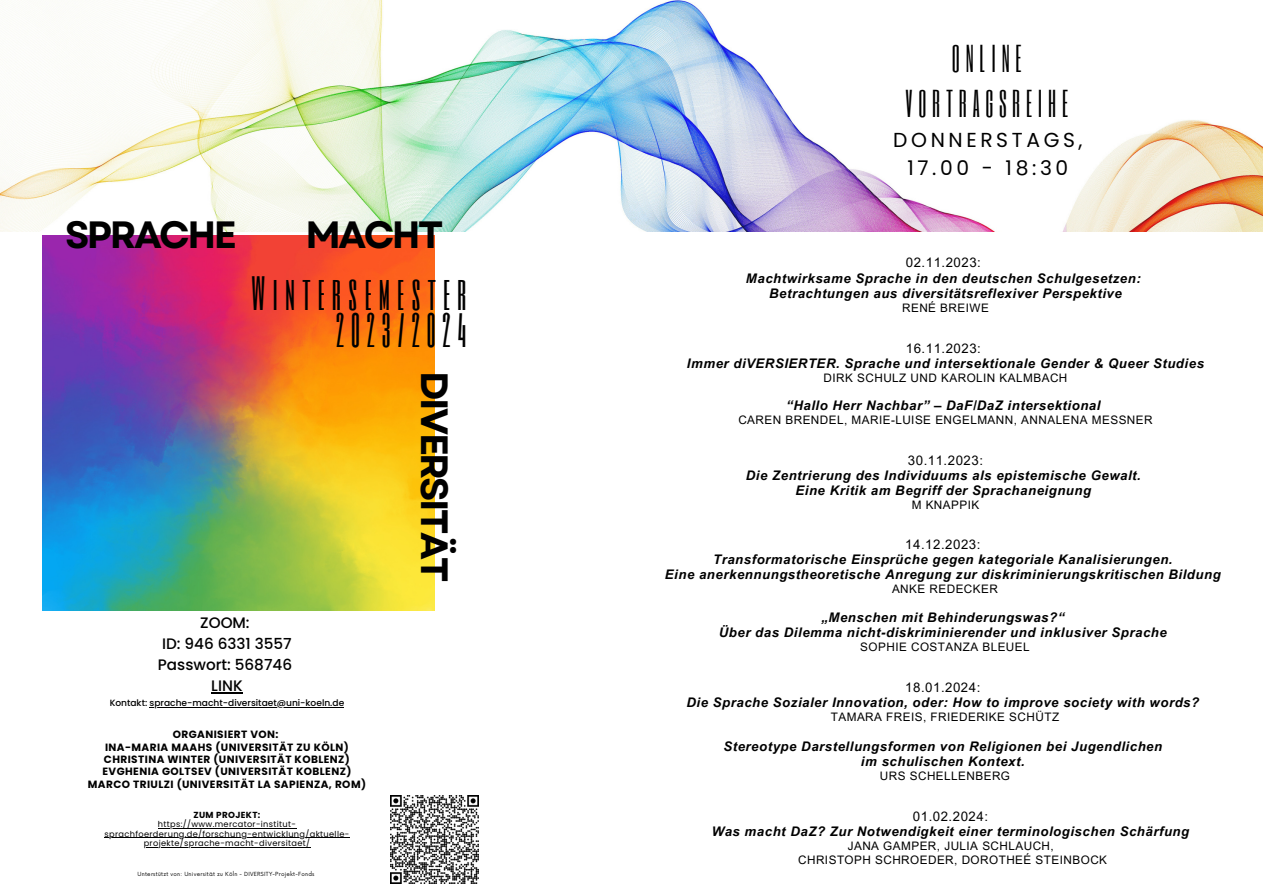
<style>
.page{position:relative;width:1263px;height:893px;background:#fff}
.page>*{position:absolute;margin:0;border:0;box-sizing:border-box;transform-origin:0 0}
.t1{font:39.97px/37.1px "Six Caps";letter-spacing:.18em;color:#000;text-align:right}
.t2{font:700 37.95px "Garet";letter-spacing:-.065em;color:#000}
.t3{font:32.25px/45px "Six Caps";letter-spacing:.18em;color:#000;text-align:center}
.t4{font:20.25px/28.1px "Poppins";letter-spacing:.18em;color:#000;text-align:center}
.t5{font:500 15.23px "Poppins";color:#000}
.t6{font:italic 700 13.2px "Arial MT Pro";letter-spacing:.04em;color:#000}
.t7{font:13.2px "Arial MT Pro";letter-spacing:.04em;color:#000}
.t8{font:11.7px "Arial MT Pro";letter-spacing:.04em;color:#000}
.t9{font:700 10.5px "Poppins";letter-spacing:.04em;color:#000}
.t10{font:500 9.07px "Poppins";color:#000}
.t11{font:700 8.77px "Poppins";letter-spacing:.04em;color:#000}
.t12{font:8.25px/9.5px "Poppins";letter-spacing:.04em;color:#000;text-align:center}
.t13{font:5.55px "Now";letter-spacing:.04em;color:#000}
</style>
<div class="page">
<img style="left:42px;top:235px;width:392px;height:375px">
<img style="left:0;top:0;width:1263px;height:232px">
<img style="left:390px;top:795px;width:88px;height:88px">
<hr style="left:211px;top:692px;width:32px;height:2px;background:#000">
<hr style="left:150px;top:707px;width:194px;height:1px;background:#000">
<hr style="left:158px;top:828px;width:138px;height:1px;background:#000">
<hr style="left:105px;top:837px;width:245px;height:1px;background:#000">
<hr style="left:144px;top:847px;width:167px;height:1px;background:#000">
<p class="t2" style="left:65px;top:207px;width:173px">SPRACHE</p>
<p class="t2" style="left:305px;top:207px;width:140px">MACHT</p>
<p class="t1" style="left:252px;top:273px;width:216px">Wintersemester<br>2023/2024</p>
<p class="t5" style="left:200px;top:612px;width:51px">ZOOM:</p>
<p class="t5" style="left:162px;top:633px;width:131px">ID: 946 6331 3557</p>
<p class="t5" style="left:158px;top:654px;width:136px">Passwort: 568746</p>
<p class="t5" style="left:211px;top:675px;width:33px">LINK</p>
<p class="t10" style="left:110px;top:697px;width:236px">Kontakt: sprache-macht-diversitaet@uni-koeln.de</p>
<p class="t9" style="left:173px;top:727px;width:107px">ORGANISIERT VON:</p>
<p class="t9" style="left:105px;top:739px;width:245px">INA-MARIA MAAHS (UNIVERSITÄT ZU KÖLN)</p>
<p class="t9" style="left:104px;top:752px;width:247px">CHRISTINA WINTER (UNIVERSITÄT KOBLENZ)</p>
<p class="t9" style="left:102px;top:764px;width:250px">EVGHENIA GOLTSEV (UNIVERSITÄT KOBLENZ)</p>
<p class="t9" style="left:88px;top:776px;width:280px">MARCO TRIULZI (UNIVERSITÄT LA SAPIENZA, ROM)</p>
<p class="t11" style="left:193px;top:808px;width:68px">ZUM PROJEKT:</p>
<p class="t12" style="left:105px;top:819px;width:246px">https://www.mercator-institut&shy;sprachfoerderung.de/forschung-entwicklung/aktuelle&shy;projekte/sprache-macht-diversitaet/</p>
<p class="t13" style="left:137px;top:871px;width:179px">Unterstützt von: Universität zu Köln - DIVERSITY-Projekt-Fonds</p>
<p class="t2" style="left:462px;top:371px;width:213px;rotate:90deg">DIVERSITÄT</p>
<p class="t3" style="left:905px;top:35px;width:164px">ONLINE<br>VORTRAGSREIHE</p>
<p class="t4" style="left:893px;top:125px;width:191px">DONNERSTAGS,<br>17.00 - 18:30</p>
<p class="t7" style="left:906px;top:258px;width:77px">02.11.2023:</p>
<p class="t6" style="left:746px;top:273px;width:396px">Machtwirksame Sprache in den deutschen Schulgesetzen:</p>
<p class="t6" style="left:769px;top:288px;width:354px">Betrachtungen aus diversitätsreflexiver Perspektive</p>
<p class="t8" style="left:902px;top:303px;width:88px">RENÉ BREIWE</p>
<p class="t7" style="left:906px;top:343px;width:77px">16.11.2023:</p>
<p class="t6" style="left:687px;top:358px;width:519px">Immer diVERSIERTER. Sprache und intersektionale Gender &amp; Queer Studies</p>
<p class="t8" style="left:824px;top:373px;width:245px">DIRK SCHULZ UND KAROLIN KALMBACH</p>
<p class="t6" style="left:786px;top:400px;width:316px">“Hallo Herr Nachbar” – DaF/DaZ intersektional</p>
<p class="t8" style="left:738px;top:415px;width:416px">CAREN BRENDEL, MARIE-LUISE ENGELMANN, ANNALENA MESSNER</p>
<p class="t7" style="left:908px;top:455px;width:77px">30.11.2023:</p>
<p class="t6" style="left:746px;top:470px;width:397px">Die Zentrierung des Individuums als epistemische Gewalt.</p>
<p class="t6" style="left:795px;top:486px;width:297px">Eine Kritik am Begriff der Sprachaneignung</p>
<p class="t8" style="left:912px;top:501px;width:69px">M KNAPPIK</p>
<p class="t7" style="left:905px;top:539px;width:77px">14.12.2023:</p>
<p class="t6" style="left:713px;top:554px;width:461px">Transformatorische Einsprüche gegen kategoriale Kanalisierungen.</p>
<p class="t6" style="left:665px;top:570px;width:557px">Eine anerkennungstheoretische Anregung zur diskriminierungskritischen Bildung</p>
<p class="t8" style="left:892px;top:585px;width:107px">ANKE REDECKER</p>
<p class="t6" style="left:821px;top:612px;width:244px">„Menschen mit Behinderungswas?“</p>
<p class="t6" style="left:719px;top:627px;width:449px">Über das Dilemma nicht-diskriminierender und inklusiver Sprache</p>
<p class="t8" style="left:860px;top:642px;width:171px">SOPHIE COSTANZA BLEUEL</p>
<p class="t7" style="left:905px;top:682px;width:77px">18.01.2024:</p>
<p class="t6" style="left:686px;top:697px;width:514px">Die Sprache Sozialer Innovation, oder: How to improve society with words?</p>
<p class="t8" style="left:831px;top:712px;width:230px">TAMARA FREIS, FRIEDERIKE SCHÜTZ</p>
<p class="t6" style="left:723px;top:741px;width:440px">Stereotype Darstellungsformen von Religionen bei Jugendlichen</p>
<p class="t6" style="left:861px;top:756px;width:165px">im schulischen Kontext.</p>
<p class="t8" style="left:880px;top:771px;width:132px">URS SCHELLENBERG</p>
<p class="t7" style="left:913px;top:811px;width:77px">01.02.2024:</p>
<p class="t6" style="left:712px;top:826px;width:479px">Was macht DaZ? Zur Notwendigkeit einer terminologischen Schärfung</p>
<p class="t8" style="left:848px;top:841px;width:208px">JANA GAMPER, JULIA SCHLAUCH,</p>
<p class="t8" style="left:798px;top:855px;width:310px">CHRISTOPH SCHROEDER, DOROTHEÉ STEINBOCK</p>
</div>
